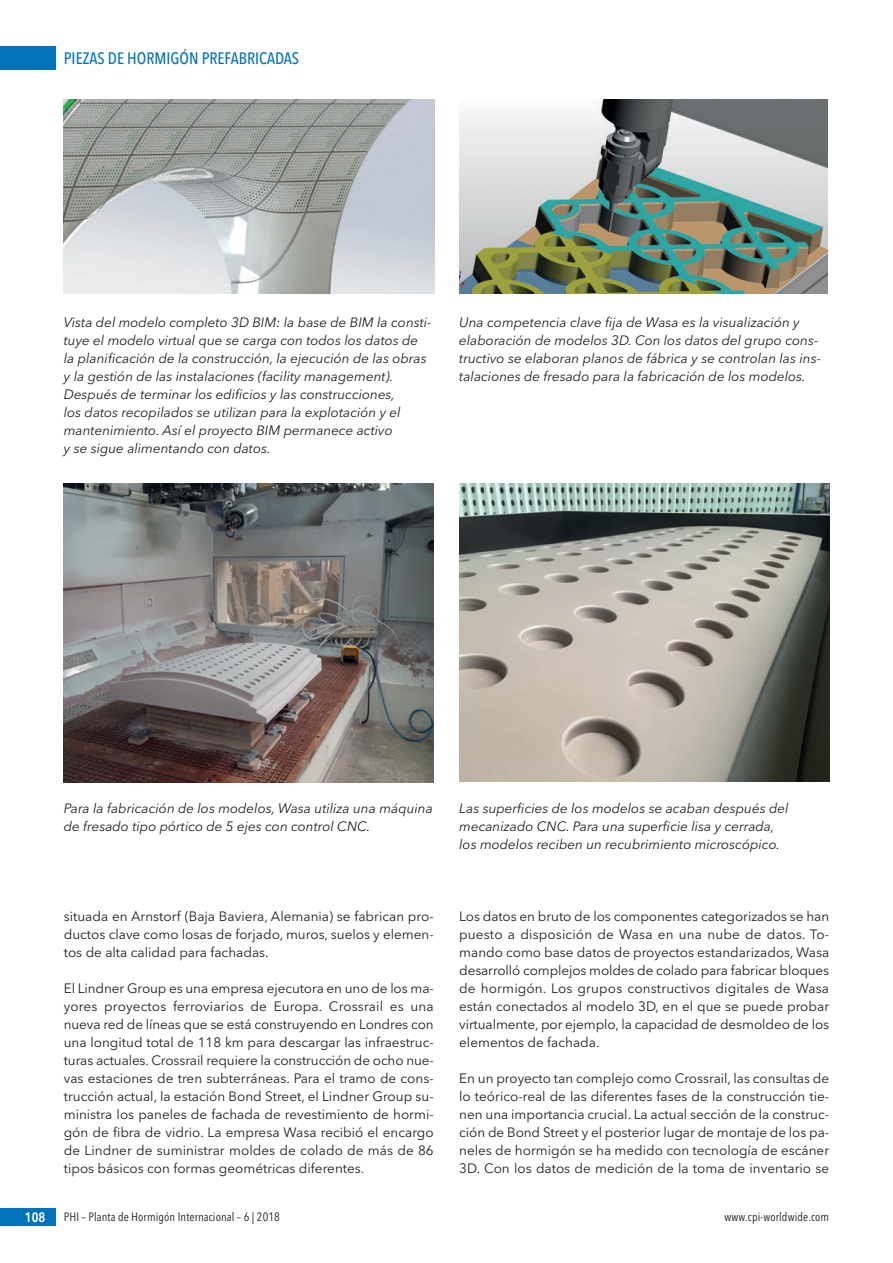
<style>
.page{position:relative;width:893px;height:1263px;background:#fff}
.page>*{position:absolute;margin:0;border:0;box-sizing:border-box;transform-origin:0 0}
.t1{font:500 16.5px "Avenir Next Condensed";color:#0372bb}
.t2{font:13.5px/18px "Avenir Next";color:#231f20;text-align:justify}
.t3{font:italic 13.5px/18px "Avenir Next";color:#231f20}
.t4{font:600 13.5px "Avenir Next Condensed";color:#fff}
.t5{font:12px "Avenir Next Condensed";letter-spacing:.01em;color:#231f20}
</style>
<div class="page">
<div style="left:0;top:47px;width:55px;height:23px;background:#0372bb"></div>
<div style="left:0;top:1208px;width:55px;height:18px;background:#0372bb"></div>
<img style="left:64px;top:100px;width:370px;height:194px">
<img style="left:459px;top:100px;width:369px;height:194px">
<img style="left:64px;top:484px;width:370px;height:298px">
<img style="left:459px;top:484px;width:370px;height:297px">
<p class="t1" style="left:64px;top:51px;width:237px">PIEZAS DE HORMIGÓN PREFABRICADAS</p>
<p class="t3" style="left:64px;top:314px;width:369px">Vista del modelo completo 3D BIM: la base de BIM la consti&shy;tuye el modelo virtual que se carga con todos los datos de la planificación de la construcción, la ejecución de las obras y la gestión de las instalaciones (facility management).<br>Después de terminar los edificios y las construcciones,<br>los datos recopilados se utilizan para la explotación y el mantenimiento. Así el proyecto BIM permanece activo<br>y se sigue alimentando con datos.</p>
<p class="t3" style="left:459px;top:314px;width:342px">Una competencia clave fija de Wasa es la visualización y</p>
<p class="t3" style="left:459px;top:332px;width:363px">elaboración de modelos 3D. Con los datos del grupo cons&shy;tructivo se elaboran planos de fábrica y se controlan las ins&shy;talaciones de fresado para la fabricación de los modelos.</p>
<p class="t3" style="left:64px;top:800px;width:371px">Para la fabricación de los modelos, Wasa utiliza una máquina de fresado tipo pórtico de 5 ejes con control CNC.</p>
<p class="t3" style="left:459px;top:800px;width:331px">Las superficies de los modelos se acaban después del</p>
<p class="t3" style="left:459px;top:818px;width:317px">mecanizado CNC. Para una superficie lisa y cerrada,</p>
<p class="t3" style="left:459px;top:836px;width:322px">los modelos reciben un recubrimiento microscópico.</p>
<p class="t2" style="left:64px;top:908px;width:371px">situada en Arnstorf (Baja Baviera, Alemania) se fabrican pro&shy;ductos clave como losas de forjado, muros, suelos y elemen&shy;tos de alta calidad para fachadas.</p>
<p class="t2" style="left:64px;top:980px;width:371px">El Lindner Group es una empresa ejecutora en uno de los ma&shy;yores proyectos ferroviarios de Europa. Crossrail es una nueva red de líneas que se está construyendo en Londres con una longitud total de 118 km para descargar las infraestruc&shy;turas actuales. Crossrail requiere la construcción de ocho nue&shy;vas estaciones de tren subterráneas. Para el tramo de cons&shy;trucción actual, la estación Bond Street, el Lindner Group su&shy;ministra los paneles de fachada de revestimiento de hormi&shy;gón de fibra de vidrio. La empresa Wasa recibió el encargo de Lindner de suministrar moldes de colado de más de 86 tipos básicos con formas geométricas diferentes.</p>
<p class="t2" style="left:459px;top:908px;width:371px">Los datos en bruto de los componentes categorizados se han puesto a disposición de Wasa en una nube de datos. To&shy;mando como base datos de proyectos estandarizados, Wasa desarrolló complejos moldes de colado para fabricar bloques de hormigón. Los grupos constructivos digitales de Wasa están conectados al modelo 3D, en el que se puede probar virtualmente, por ejemplo, la capacidad de desmoldeo de los elementos de fachada.</p>
<p class="t2" style="left:459px;top:1070px;width:371px">En un proyecto tan complejo como Crossrail, las consultas de lo teórico-real de las diferentes fases de la construcción tie&shy;nen una importancia crucial. La actual sección de la construc&shy;ción de Bond Street y el posterior lugar de montaje de los pa&shy;neles de hormigón se ha medido con tecnología de escáner 3D. Con los datos de medición de la toma de inventario se</p>
<p class="t4" style="left:25px;top:1211px;width:22px">108</p>
<p class="t5" style="left:64px;top:1211px;width:218px">PHI – Planta de Hormigón Internacional – 6 | 2018</p>
<p class="t5" style="left:725px;top:1211px;width:106px">www.cpi-worldwide.com</p>
</div>
